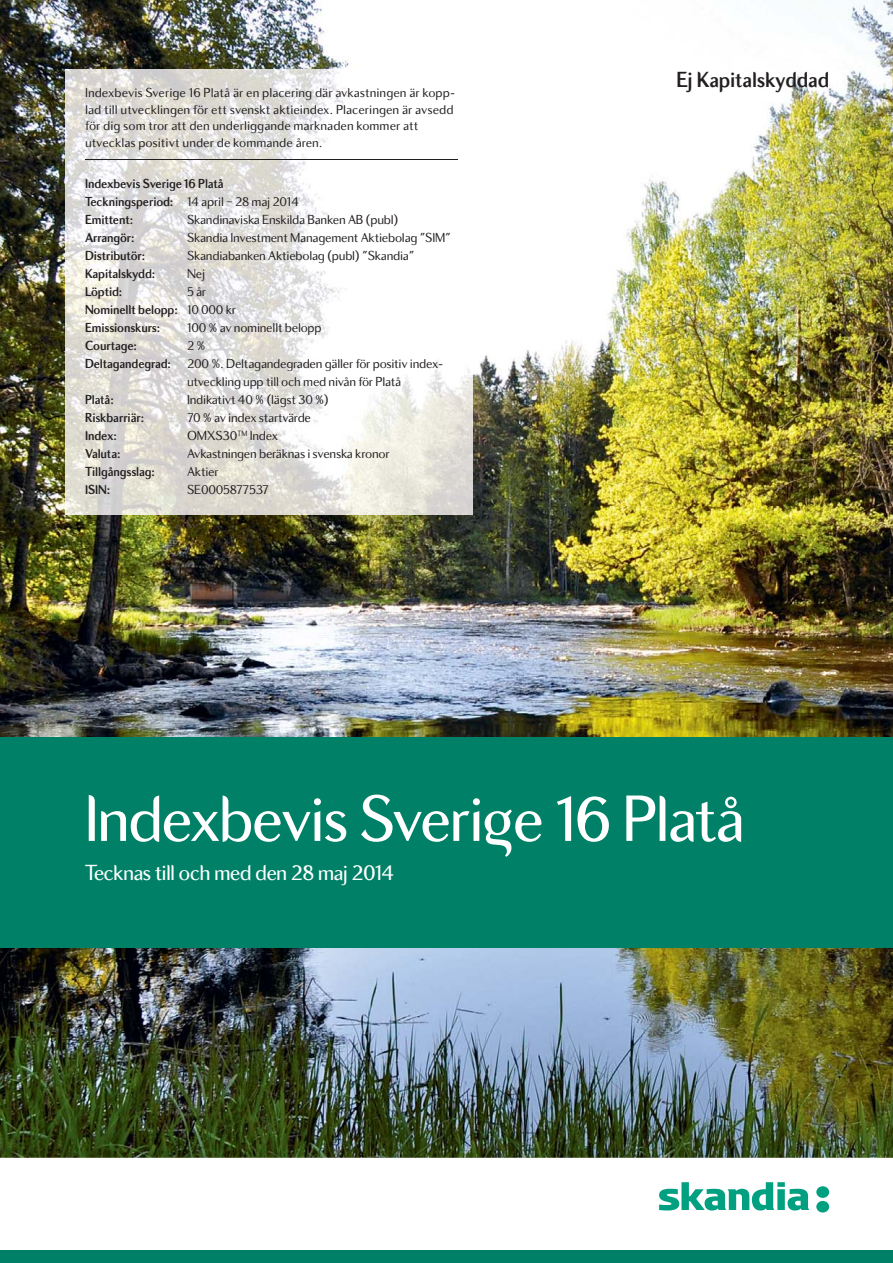
<style>
.page{position:relative;width:893px;height:1263px;background:#fff}
.page>*{position:absolute;margin:0;border:0;box-sizing:border-box;transform-origin:0 0}
.t1{font:67.2px "Skandia Display";letter-spacing:-.01em;color:#fff}
.t2{font:22.5px "Skandia Display";letter-spacing:-.01em;color:#fff}
.t3{font:700 22.5px "Skandia Display";letter-spacing:-.01em;color:#231f20}
.t4{font:13.5px "Skandia Text";letter-spacing:-.02em;color:#231f20}
.t5{font:13.5px/16.5px "Skandia Text";color:#231f20}
.t6{font:700 13.5px/18px "Skandia Display";letter-spacing:-.01em;color:#231f20}
.s1{font-family:"Skandia Display";font-weight:700}
.s2{font-family:"Skandia Text";font-weight:400}
</style>
<div class="page">
<img style="left:0;top:0;width:893px;height:1158px">
<div style="left:0;top:737px;width:893px;height:210px;background:#008167"></div>
<div style="left:0;top:1250px;width:893px;height:13px;background:#008167"></div>
<svg style="left:659px;top:1182px;width:150px;height:28px"></svg>
<svg style="left:816px;top:1186px;width:13px;height:26px"></svg>
<img style="left:65px;top:69px;width:407px;height:445px">
<hr style="left:85px;top:159px;width:372px;height:1px;background:#231f20">
<p class="t5" style="left:85px;top:86px;width:372px">Indexbevis Sverige 16 Platå är en placering där avkastningen är kopp&shy;lad till utvecklingen för ett svenskt aktieindex. Placeringen är avsedd för dig som tror att den underliggande marknaden kommer att utvecklas positivt under de kommande åren.</p>
<p class="t6" style="left:85px;top:176px;width:140px">Indexbevis Sverige 16 Platå</p>
<p class="t4" style="left:85px;top:197px;width:215px"><span class="s1">Teckningsperiod:</span> 14 april – 28 maj 2014</p>
<p class="t6" style="left:85px;top:212px;width:50px">Emittent:</p>
<p class="t4" style="left:187px;top:215px;width:213px">Skandinaviska Enskilda Banken AB (publ)</p>
<p class="t6" style="left:85px;top:230px;width:51px">Arrangör:</p>
<p class="t4" style="left:187px;top:233px;width:265px">Skandia Investment Management Aktiebolag ”SIM”</p>
<p class="t6" style="left:85px;top:248px;width:62px">Distributör:</p>
<p class="t4" style="left:187px;top:251px;width:229px">Skandiabanken Aktiebolag (publ) ”Skandia”</p>
<p class="t6" style="left:85px;top:266px;width:72px">Kapitalskydd:</p>
<p class="t4" style="left:187px;top:269px;width:20px">Nej</p>
<p class="t6" style="left:85px;top:284px;width:39px">Löptid:</p>
<p class="t4" style="left:187px;top:287px;width:21px">5 år</p>
<p class="t6" style="left:85px;top:302px;width:153px">Nominellt belopp: <span class="s2">10 000 kr<br></span>Emissionskurs:</p>
<p class="t4" style="left:187px;top:323px;width:136px">100 % av nominellt belopp</p>
<p class="t6" style="left:85px;top:338px;width:53px">Courtage:</p>
<p class="t4" style="left:187px;top:341px;width:20px">2 %</p>
<p class="t4" style="left:85px;top:359px;width:360px"><span class="s1">Deltagandegrad:</span> 200 %. Deltagandegraden gäller för positiv index-</p>
<p class="t4" style="left:187px;top:377px;width:216px">utveckling upp till och med nivån för Platå</p>
<p class="t6" style="left:85px;top:392px;width:30px">Platå:</p>
<p class="t4" style="left:187px;top:395px;width:143px">Indikativt 40 % (lägst 30 %)</p>
<p class="t6" style="left:85px;top:410px;width:61px">Riskbarriär:</p>
<p class="t4" style="left:187px;top:413px;width:126px">70 % av index startvärde</p>
<p class="t6" style="left:85px;top:428px;width:33px">Index:</p>
<p class="t4" style="left:187px;top:431px;width:92px">OMXS30<sup>TM</sup> Index</p>
<p class="t6" style="left:85px;top:446px;width:37px">Valuta:</p>
<p class="t4" style="left:187px;top:449px;width:204px">Avkastningen beräknas i svenska kronor</p>
<p class="t6" style="left:85px;top:464px;width:71px">Tillgångsslag:</p>
<p class="t4" style="left:187px;top:467px;width:33px">Aktier</p>
<p class="t6" style="left:85px;top:482px;width:27px">ISIN:</p>
<p class="t4" style="left:187px;top:485px;width:83px">SE0005877537</p>
<h2 class="t3" style="left:677px;top:71px;width:154px">Ej Kapitalskyddad</h2>
<h1 class="t1" style="left:85px;top:793px;width:661px">Indexbevis Sveri¯e 16 Platå</h1>
<h2 class="t2" style="left:85px;top:863px;width:310px">Tecknas till och med den 28 maj 2014</h2>
</div>
